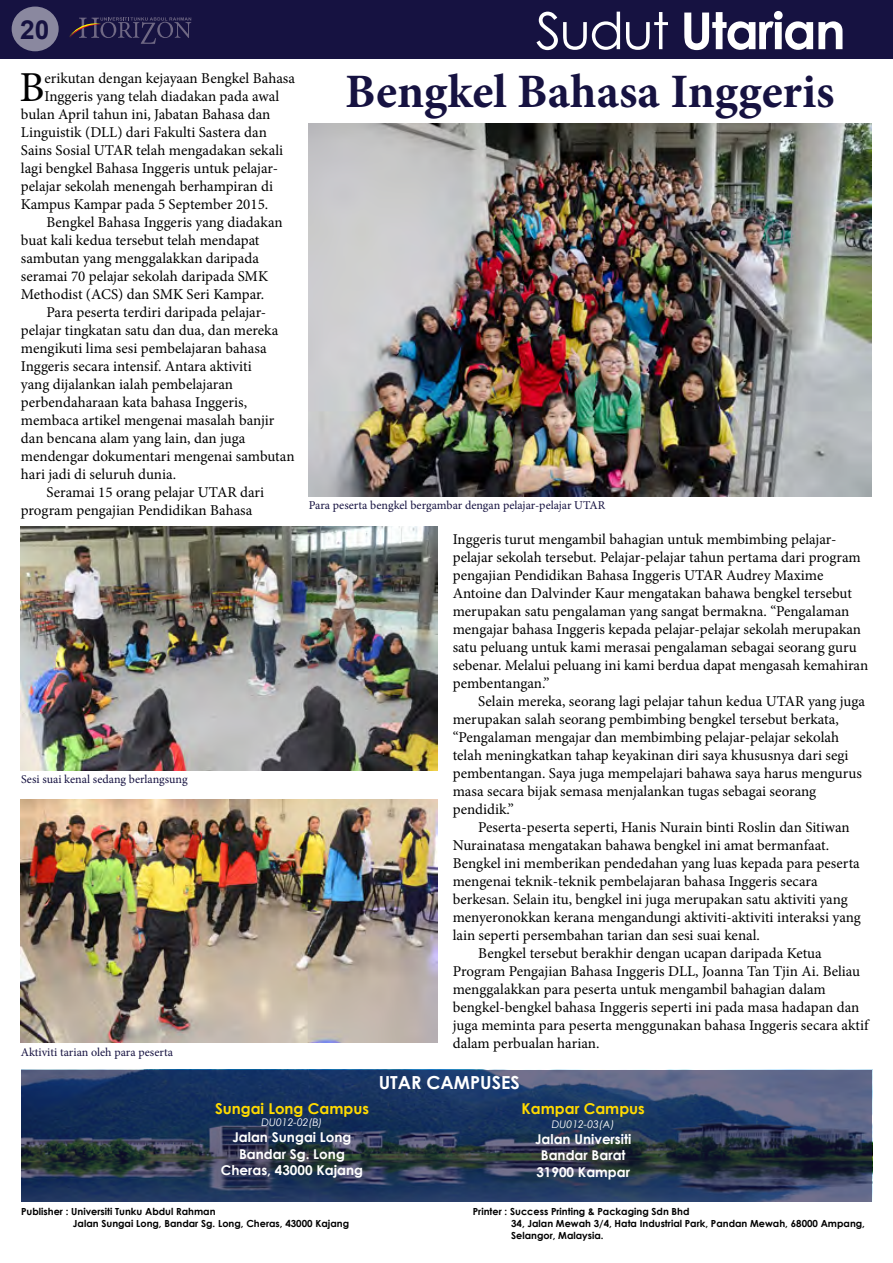
<style>
.page{position:relative;width:893px;height:1263px;background:#fff}
.page>*{position:absolute;margin:0;border:0;box-sizing:border-box;transform-origin:0 0}
.t1{font:700 51px "Century Gothic";letter-spacing:-.03em;color:#fff}
.t2{font:700 48px "Minion Pro";color:#161241}
.t3{font:42.75px "Minion Pro";color:#000}
.t4{font:700 26.25px "Arial";color:#161241}
.t5{font:700 18px "Century Gothic";color:#fff}
.t6{font:15px/18px "Minion Pro";color:#000}
.t7{font:700 15px "Century Gothic";color:#ffda00}
.t8{font:700 13.5px/16.2px "Century Gothic";color:#fff;text-align:center}
.t9{font:12px "Minion Pro";color:#161241}
.t10{font:italic 10.5px "Century Gothic";color:#fff}
.t11{font:700 9.75px/11.7px "Century Gothic";color:#000}
.s1{font-weight:400}
</style>
<div class="page">
<div style="left:0;top:0;width:893px;height:59px;background:#161241"></div>
<svg style="left:69px;top:17px;width:122px;height:27px"></svg>
<svg style="left:21px;top:1070px;width:851px;height:132px;background:#2a3c5d"></svg>
<div style="left:12px;top:7px;width:47px;height:44px;background:#8a889f;border-radius:50%"></div>
<img style="left:20px;top:526px;width:418px;height:244px">
<img style="left:20px;top:799px;width:418px;height:244px">
<img style="left:309px;top:123px;width:563px;height:373px">
<h3 class="t4" style="left:20px;top:13px;width:31px">20</h3>
<h3 class="t3" style="left:19px;top:59px;width:27px">B</h3>
<p class="t6" style="left:44px;top:69px;width:252px">erikutan dengan kejayaan Bengkel Bahasa</p>
<p class="t6" style="left:44px;top:87px;width:236px">Inggeris yang telah diadakan pada awal</p>
<p class="t6" style="left:21px;top:105px;width:251px">bulan April tahun ini, Jabatan Bahasa dan</p>
<p class="t6" style="left:21px;top:123px;width:247px">Linguistik (DLL) dari Fakulti Sastera dan</p>
<p class="t6" style="left:21px;top:141px;width:264px">Sains Sosial UTAR telah mengadakan sekali</p>
<p class="t6" style="left:21px;top:159px;width:259px">lagi bengkel Bahasa Inggeris untuk pelajar-</p>
<p class="t6" style="left:21px;top:177px;width:254px">pelajar sekolah menengah berhampiran di</p>
<p class="t6" style="left:21px;top:195px;width:249px">Kampus Kampar pada 5 September 2015.</p>
<p class="t6" style="left:46px;top:213px;width:238px">Bengkel Bahasa Inggeris yang diadakan</p>
<p class="t6" style="left:21px;top:231px;width:240px">buat kali kedua tersebut telah mendapat</p>
<p class="t6" style="left:21px;top:249px;width:240px">sambutan yang menggalakkan daripada</p>
<p class="t6" style="left:21px;top:267px;width:249px">seramai 70 pelajar sekolah daripada SMK</p>
<p class="t6" style="left:21px;top:285px;width:245px">Methodist (ACS) dan SMK Seri Kampar.</p>
<p class="t6" style="left:46px;top:303px;width:221px">Para peserta terdiri daripada pelajar-</p>
<p class="t6" style="left:21px;top:321px;width:259px">pelajar tingkatan satu dan dua, dan mereka</p>
<p class="t6" style="left:21px;top:339px;width:247px">mengikuti lima sesi pembelajaran bahasa</p>
<p class="t6" style="left:21px;top:357px;width:232px">Inggeris secara intensif. Antara aktiviti</p>
<p class="t6" style="left:21px;top:375px;width:214px">yang dijalankan ialah pembelajaran</p>
<p class="t6" style="left:21px;top:393px;width:228px">perbendaharaan kata bahasa Inggeris,</p>
<p class="t6" style="left:21px;top:411px;width:255px">membaca artikel mengenai masalah banjir</p>
<p class="t6" style="left:21px;top:429px;width:226px">dan bencana alam yang lain, dan juga</p>
<p class="t6" style="left:21px;top:447px;width:275px">mendengar dokumentari mengenai sambutan</p>
<p class="t6" style="left:21px;top:465px;width:157px">hari jadi di seluruh dunia.</p>
<p class="t6" style="left:46px;top:483px;width:219px">Seramai 15 orang pelajar UTAR dari</p>
<p class="t6" style="left:21px;top:501px;width:233px">program pengajian Pendidikan Bahasa</p>
<p class="t9" style="left:21px;top:771px;width:168px">Sesi suai kenal sedang berlangsung</p>
<p class="t9" style="left:21px;top:1044px;width:154px">Aktiviti tarian oleh para peserta</p>
<h1 class="t1" style="left:536px;top:-8px;width:311px"><span class="s1">Sudut</span> Utarian</h1>
<h2 class="t2" style="left:345px;top:58px;width:491px">Bengkel Bahasa Inggeris</h2>
<p class="t9" style="left:309px;top:497px;width:298px">Para peserta bengkel bergambar dengan pelajar-pelajar UTAR</p>
<p class="t6" style="left:453px;top:530px;width:417px">Inggeris turut mengambil bahagian untuk membimbing pelajar&shy;pelajar sekolah tersebut. Pelajar-pelajar tahun pertama dari program pengajian Pendidikan Bahasa Inggeris UTAR Audrey Maxime Antoine dan Dalvinder Kaur mengatakan bahawa bengkel tersebut merupakan satu pengalaman yang sangat bermakna. “Pengalaman mengajar bahasa Inggeris kepada pelajar-pelajar sekolah merupakan satu peluang untuk kami merasai pengalaman sebagai seorang guru sebenar. Melalui peluang ini kami berdua dapat mengasah kemahiran pembentangan.”</p>
<p class="t6" style="left:453px;top:692px;width:414px;text-indent:26px">Selain mereka, seorang lagi pelajar tahun kedua UTAR yang juga merupakan salah seorang pembimbing bengkel tersebut berkata, “Pengalaman mengajar dan membimbing pelajar-pelajar sekolah telah meningkatkan tahap keyakinan diri saya khususnya dari segi pembentangan. Saya juga mempelajari bahawa saya harus mengurus masa secara bijak semasa menjalankan tugas sebagai seorang pendidik.”</p>
<p class="t6" style="left:478px;top:818px;width:373px">Peserta-peserta seperti, Hanis Nurain binti Roslin dan Sitiwan</p>
<p class="t6" style="left:453px;top:836px;width:378px">Nurainatasa mengatakan bahawa bengkel ini amat bermanfaat.</p>
<p class="t6" style="left:453px;top:854px;width:409px">Bengkel ini memberikan pendedahan yang luas kepada para peserta</p>
<p class="t6" style="left:453px;top:872px;width:366px">mengenai teknik-teknik pembelajaran bahasa Inggeris secara</p>
<p class="t6" style="left:453px;top:890px;width:397px">berkesan. Selain itu, bengkel ini juga merupakan satu aktiviti yang</p>
<p class="t6" style="left:453px;top:908px;width:410px">menyeronokkan kerana mengandungi aktiviti-aktiviti interaksi yang</p>
<p class="t6" style="left:453px;top:926px;width:309px">lain seperti persembahan tarian dan sesi suai kenal.</p>
<p class="t6" style="left:478px;top:944px;width:345px">Bengkel tersebut berakhir dengan ucapan daripada Ketua</p>
<p class="t6" style="left:453px;top:962px;width:409px">Program Pengajian Bahasa Inggeris DLL, Joanna Tan Tjin Ai. Beliau</p>
<p class="t6" style="left:453px;top:980px;width:375px">menggalakkan para peserta untuk mengambil bahagian dalam</p>
<p class="t6" style="left:453px;top:998px;width:408px">bengkel-bengkel bahasa Inggeris seperti ini pada masa hadapan dan</p>
<p class="t6" style="left:453px;top:1016px;width:417px">juga meminta para peserta menggunakan bahasa Inggeris secara aktif</p>
<p class="t6" style="left:453px;top:1034px;width:148px">dalam perbualan harian.</p>
<p class="t5" style="left:379px;top:1068px;width:143px">UTAR CAMPUSES</p>
<p class="t7" style="left:215px;top:1097px;width:155px">Sungai Long Campus</p>
<p class="t10" style="left:261px;top:1115px;width:63px">DU012-02(B)</p>
<p class="t8" style="left:221px;top:1129px;width:144px">Jalan Sungai Long<br>Bandar Sg. Long<br>Cheras, 43000 Kajang</p>
<p class="t7" style="left:522px;top:1097px;width:125px">Kampar Campus</p>
<p class="t10" style="left:552px;top:1117px;width:64px">DU012-03(A)</p>
<p class="t8" style="left:535px;top:1131px;width:98px">Jalan Universiti<br>Bandar Barat<br>31900 Kampar</p>
<p class="t11" style="left:73px;top:1205px;width:278px;text-indent:-52px">Publisher : Universiti Tunku Abdul Rahman<br>Jalan Sungai Long, Bandar Sg. Long, Cheras, 43000 Kajang</p>
<p class="t11" style="left:511px;top:1205px;width:355px;text-indent:-38px">Printer : Success Printing &amp; Packaging Sdn Bhd<br>34, Jalan Mewah 3/4, Hata Industrial Park, Pandan Mewah, 68000 Ampang,<br>Selangor, Malaysia.</p>
</div>
